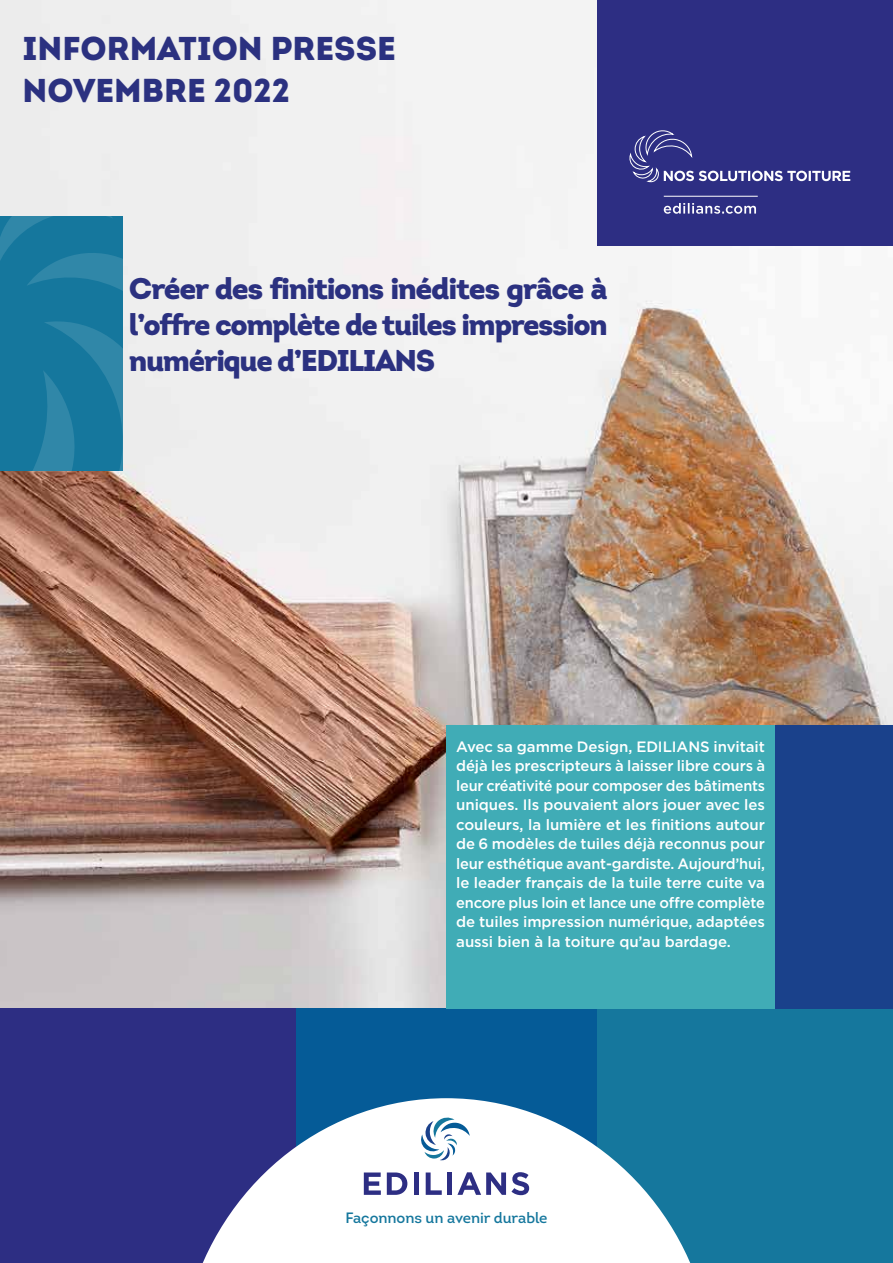
<style>
.page{position:relative;width:893px;height:1263px;background:#fff}
.page>*{position:absolute;margin:0;border:0;box-sizing:border-box;transform-origin:0 0}
.t1{font:900 33px/42px "Intro";color:#2b3180}
.t2{font:900 30px/36px "Intro";letter-spacing:-.05em;color:#2b3180;text-align:justify}
.t3{font:500 15px/19.5px "Gotham";letter-spacing:-.005em;color:#fff;text-align:justify}
.t4{font:15px "Intro";letter-spacing:-.005em;color:#15779d}
</style>
<div class="page">
<img style="left:0;top:0;width:893px;height:1008px">
<div style="left:296px;top:1008px;width:301px;height:255px;background:#055b97"></div>
<div style="left:0;top:1008px;width:296px;height:255px;background:#2d2e83"></div>
<div style="left:597px;top:1008px;width:296px;height:255px;background:#15779d"></div>
<svg style="left:202px;top:1098px;width:489px;height:165px;fill:#fff"></svg>
<svg style="left:420px;top:1116px;width:50px;height:45px;background:#c6d9e6"></svg>
<svg style="left:364px;top:1172px;width:17px;height:23px"></svg>
<svg style="left:387px;top:1172px;width:20px;height:23px"></svg>
<hr style="left:414px;top:1172px;width:4px;height:23px;background:#2d2e83">
<svg style="left:426px;top:1172px;width:16px;height:23px"></svg>
<div style="left:447px;top:1172px;width:5px;height:23px;background:#2d2e83"></div>
<svg style="left:457px;top:1172px;width:72px;height:23px;background:#9e9ec5"></svg>
<svg style="left:0;top:217px;width:122px;height:254px;background:#1b7a9f"></svg>
<div style="left:597px;top:0;width:296px;height:245px;background:#2d2e83"></div>
<hr style="left:664px;top:196px;width:94px;height:1px;background:#fff">
<svg style="left:664px;top:203px;width:92px;height:11px"></svg>
<svg style="left:629px;top:130px;width:221px;height:52px"></svg>
<div style="left:766px;top:725px;width:127px;height:283px;background:#1a418b"></div>
<div style="left:446px;top:725px;width:329px;height:283px;background:#40acb6"></div>
<h1 class="t1" style="left:23px;top:27px;width:375px">INFORMATION PRESSE<br>NOVEMBRE 2022</h1>
<h2 class="t2" style="left:129px;top:270px;width:480px">Créer des finitions inédites grâce à l’offre complète de tuiles impression numérique d’EDILIANS</h2>
<p class="t3" style="left:456px;top:737px;width:310px">Avec sa gamme Design, EDILIANS invitait déjà les prescripteurs à laisser libre cours à leur créativité pour composer des bâtiments uniques. Ils pouvaient alors jouer avec les couleurs, la lumière et les finitions autour de 6 modèles de tuiles déjà reconnus pour leur esthétique avant-gardiste. Aujourd’hui, le leader français de la tuile terre cuite va encore plus loin et lance une offre complète de tuiles impression numérique, adaptées aussi bien à la toiture qu’au bardage.</p>
<p class="t4" style="left:345px;top:1209px;width:204px">Façonnons un avenir durable</p>
</div>
